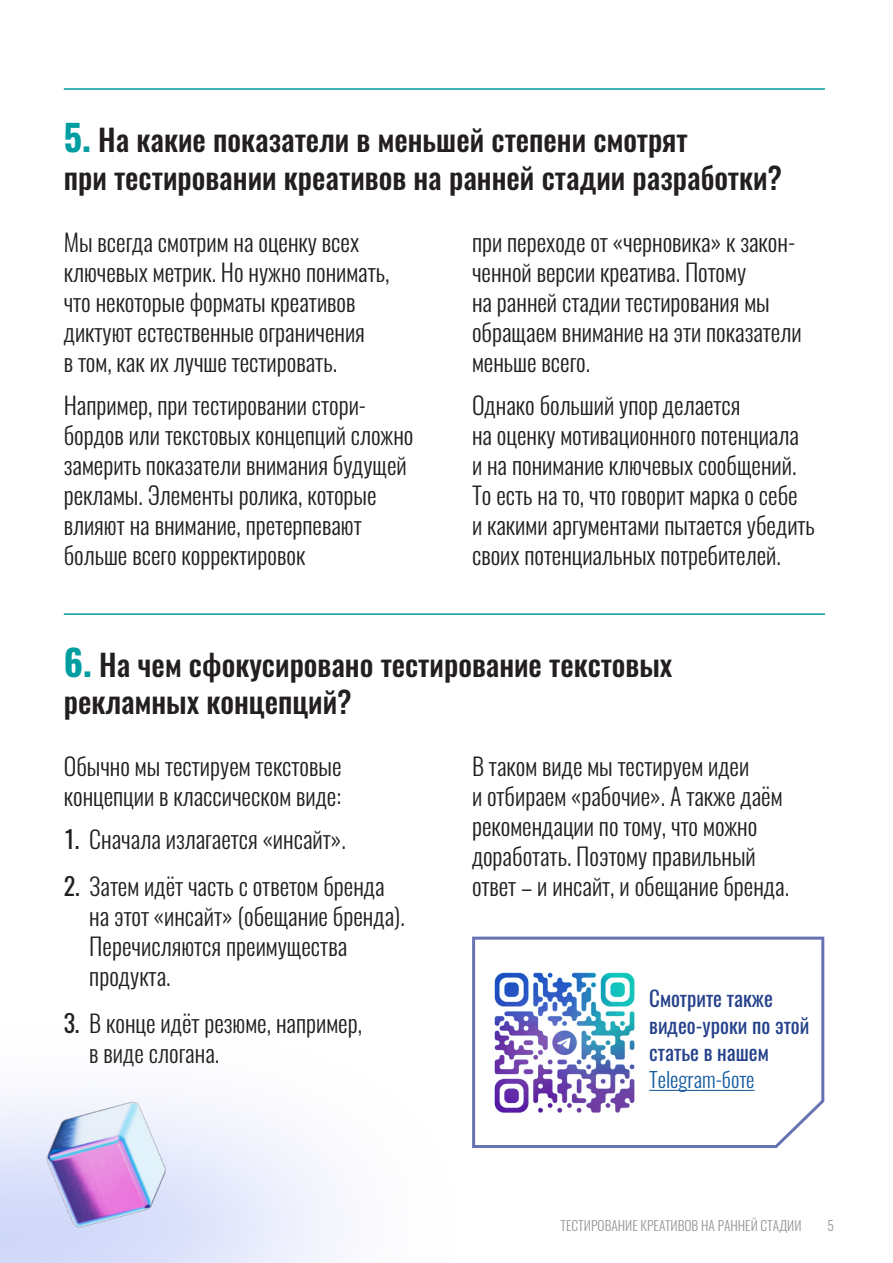
<style>
.page{position:relative;width:893px;height:1263px;background:#fff}
.page>*{position:absolute;margin:0;border:0;box-sizing:border-box;transform-origin:0 0}
.Titles{font:500 30px/37.5px "Oswald";color:#231f20}
.t1{font:300 24px/30px "Oswald";color:#231f20}
.t2{font:21px/27px "Oswald";color:#24418a}
.t3{font:300 13.5px "Oswald";color:#939598}
.s1{font-weight:700;font-size:36px;color:#009ea1}
.s2{font-weight:400}
.s3{font-weight:300;color:#175d9e}
</style>
<div class="page">
<hr style="left:64px;top:88px;width:761px;height:2px;background:#009ea1">
<hr style="left:64px;top:613px;width:761px;height:2px;background:#009ea1">
<img style="left:19px;top:1080px;width:176px;height:177px">
<svg style="left:472px;top:936px;width:353px;height:213px"></svg>
<img style="left:488px;top:968px;width:156px;height:149px">
<hr style="left:649px;top:1090px;width:106px;height:1px;background:#175d9e">
<p class="Titles" style="left:64px;top:123px;width:720px"><span class="s1">5.</span> На какие показатели в меньшей степени смотрят<br>при тестировании креативов на ранней стадии разработки?</p>
<p class="t1" style="left:64px;top:225px;width:327px">Мы всегда смотрим на оценку всех ключевых метрик. Но нужно понимать, что некоторые форматы креативов диктуют естественные ограничения<br>в том, как их лучше тестировать.</p>
<p class="t1" style="left:64px;top:387px;width:351px">Например, при тестировании стори&shy;бордов или текстовых концепций сложно замерить показатели внимания будущей рекламы. Элементы ролика, которые влияют на внимание, претерпевают больше всего корректировок</p>
<p class="t1" style="left:472px;top:225px;width:331px">при переходе от «черновика» к закон&shy;ченной версии креатива. Потому<br>на ранней стадии тестирования мы обращаем внимание на эти показатели меньше всего.</p>
<p class="t1" style="left:472px;top:387px;width:344px">Однако больший упор делается<br>на оценку мотивационного потенциала и на понимание ключевых сообщений.<br>То есть на то, что говорит марка о себе<br>и какими аргументами пытается убедить своих потенциальных потребителей.</p>
<p class="Titles" style="left:64px;top:648px;width:610px"><span class="s1">6.</span> На чем сфокусировано тестирование текстовых рекламных концепций?</p>
<p class="t1" style="left:64px;top:749px;width:279px">Обычно мы тестируем текстовые концепции в классическом виде:</p>
<p class="t1" style="left:64px;top:822px;width:283px"><span class="s2">1.</span> Сначала излагается «инсайт».</p>
<p class="t1" style="left:89px;top:869px;width:317px;text-indent:-26px"><span class="s2">2.</span> Затем идёт часть с ответом бренда на этот «инсайт» (обещание бренда).<br>Перечисляются преимущества продукта.</p>
<p class="t1" style="left:89px;top:1006px;width:274px;text-indent:-26px"><span class="s2">3.</span> В конце идёт резюме, например, в виде слогана.</p>
<p class="t1" style="left:472px;top:749px;width:319px">В таком виде мы тестируем идеи<br>и отбираем «рабочие». А также даём рекомендации по тому, что можно доработать. Поэтому правильный ответ – и инсайт, и обещание бренда.</p>
<p class="t2" style="left:649px;top:985px;width:162px">Смотрите также видео-уроки по этой статье в нашем<br><span class="s3">Telegram-боте</span></p>
<p class="t3" style="left:561px;top:1213px;width:242px">ТЕСТИРОВАНИЕ КРЕАТИВОВ НА РАННЕЙ СТАДИИ</p>
<p class="t3" style="left:827px;top:1213px;width:8px">5</p>
</div>
